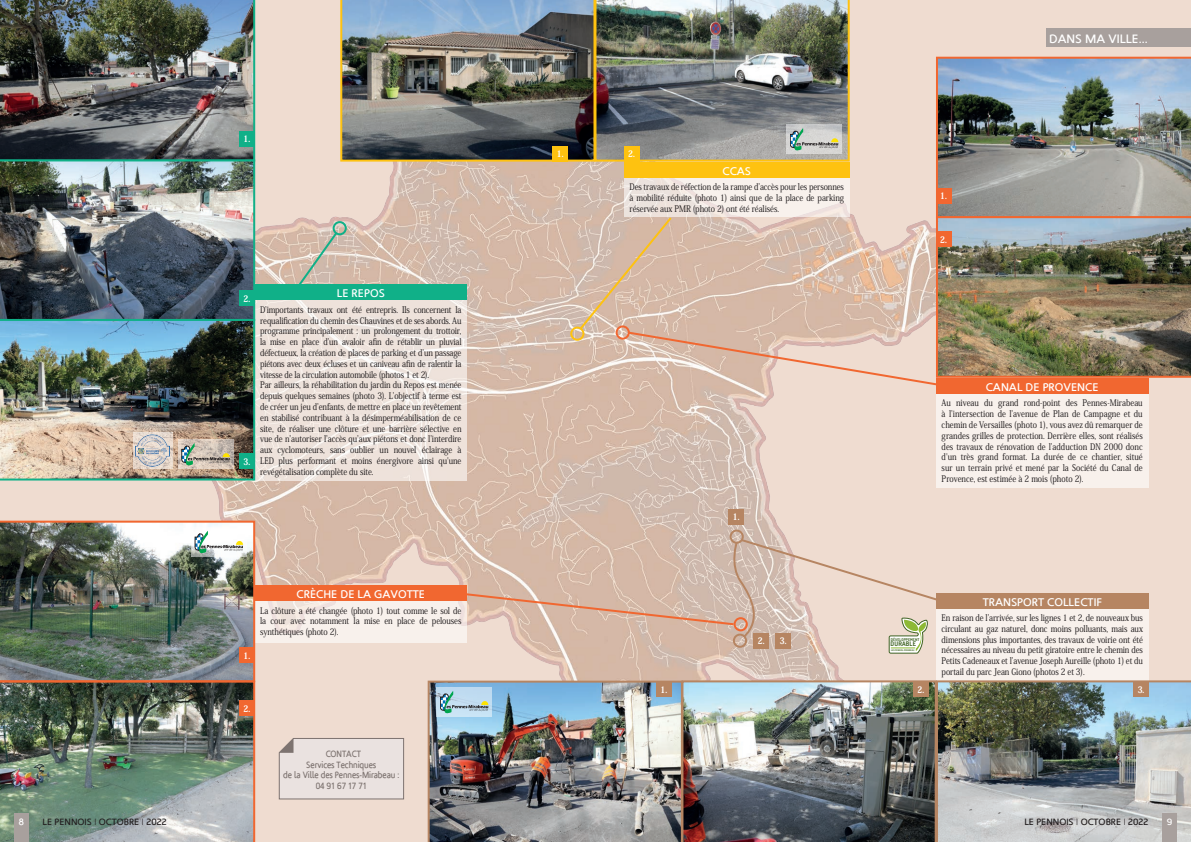
<style>
.page{position:relative;width:1191px;height:842px;background:#efdcd0}
.page>*{position:absolute;margin:0;border:0;box-sizing:border-box;transform-origin:0 0}
.t1{font:12px "Fortheloveofhate";color:#fff}
.t2{font:11px "Fortheloveofhate";color:#fff}
.t3{font:500 9px/10.8px "Koz Min Pro";letter-spacing:-.01em;color:#231f20;text-align:justify;scale:.85 1}
.t4{font:9px/10.8px "Fortheloveofhate";letter-spacing:-.01em;color:#7d7370;text-align:center;scale:.85 1}
.t5{font:9px "Fortheloveofhate";color:#231f20}
.t6{font:800 9px "Koz Min Pro";color:#fff;scale:.85 1}
.t7{font:9px "Fortheloveofhate";color:#fff}
.t8{font:700 6.3px "Dosis";letter-spacing:.025em;color:#3f6324}
.t9{font:700 3.8px "Dosis";letter-spacing:.025em;color:#3f6324}
.t10{font:700 2.3px "Dosis";letter-spacing:.025em;color:#3f6324}
.s1{font-family:"Fortheloveofhatelight"}
</style>
<div class="page">
<img style="left:162px;top:79px;width:756px;height:684px">
<img style="left:595px;top:0;width:254px;height:162px">
<img style="left:340px;top:0;width:255px;height:162px">
<svg style="left:278px;top:737px;width:126px;height:63px"></svg>
<div style="left:254px;top:601px;width:213px;height:42px;background:linear-gradient(to right,#f5ece7,#f9f2ee)"></div>
<svg style="left:255px;top:300px;width:212px;height:180px;fill:#eee2db"></svg>
<div style="left:624px;top:178px;width:225px;height:39px;background:linear-gradient(to bottom,#f6efea,#f2e9e4)"></div>
<div style="left:936px;top:608px;width:212px;height:73px;background:#f8f1ec"></div>
<div style="left:624px;top:162px;width:225px;height:16px;background:#fec210"></div>
<div style="left:936px;top:593px;width:212px;height:16px;background:#b68562"></div>
<div style="left:254px;top:284px;width:213px;height:16px;background:#10b088"></div>
<div style="left:254px;top:585px;width:213px;height:16px;background:#f16730"></div>
<div style="left:570px;top:327px;width:14px;height:14px;border:2px solid #fec210;border-radius:50%"></div>
<div style="left:729px;top:530px;width:15px;height:14px;border:2px solid #b68562;border-radius:50%"></div>
<div style="left:333px;top:221px;width:14px;height:14px;border:2px solid #10b088;border-radius:50%"></div>
<img style="left:936px;top:57px;width:255px;height:159px">
<img style="left:941px;top:216px;width:250px;height:162px">
<img style="left:936px;top:680px;width:255px;height:162px">
<img style="left:681px;top:680px;width:255px;height:162px">
<img style="left:428px;top:681px;width:255px;height:161px">
<img style="left:0;top:521px;width:255px;height:160px">
<img style="left:0;top:681px;width:255px;height:161px">
<img style="left:0;top:0;width:255px;height:159px">
<img style="left:0;top:159px;width:255px;height:160px">
<img style="left:0;top:319px;width:255px;height:161px">
<div style="left:1046px;top:28px;width:145px;height:19px;background:#a8a09d"></div>
<svg style="left:786px;top:125px;width:56px;height:29px"></svg>
<svg style="left:790px;top:128px;width:48px;height:22px"></svg>
<svg style="left:178px;top:440px;width:55px;height:29px"></svg>
<svg style="left:182px;top:443px;width:48px;height:22px"></svg>
<svg style="left:191px;top:527px;width:56px;height:29px"></svg>
<svg style="left:195px;top:531px;width:48px;height:22px"></svg>
<div style="left:936px;top:394px;width:212px;height:94px;background:#f8f1ec"></div>
<div style="left:936px;top:378px;width:212px;height:16px;background:#f16730"></div>
<svg style="left:296px;top:230px;width:43px;height:54px;background:#c9bdad"></svg>
<svg style="left:578px;top:215px;width:363px;height:172px"></svg>
<div style="left:552px;top:146px;width:16px;height:16px;background:#fec210"></div>
<div style="left:239px;top:648px;width:15px;height:15px;background:#f16730"></div>
<div style="left:728px;top:509px;width:16px;height:15px;background:#b68562"></div>
<div style="left:656px;top:681px;width:15px;height:16px;background:#b68562"></div>
<div style="left:239px;top:131px;width:15px;height:15px;background:#10b088"></div>
<div style="left:239px;top:291px;width:15px;height:15px;background:#10b088"></div>
<div style="left:239px;top:453px;width:15px;height:16px;background:#10b088"></div>
<div style="left:239px;top:700px;width:15px;height:16px;background:#f16730"></div>
<div style="left:913px;top:681px;width:15px;height:16px;background:#b68562"></div>
<div style="left:1133px;top:681px;width:15px;height:16px;background:#b68562"></div>
<div style="left:936px;top:188px;width:15px;height:15px;background:#f16730"></div>
<div style="left:1162px;top:814px;width:14px;height:28px;background:#a8a09d"></div>
<div style="left:624px;top:146px;width:15px;height:16px;background:#fec210"></div>
<div style="left:936px;top:232px;width:15px;height:15px;background:#f16730"></div>
<div style="left:14px;top:814px;width:14px;height:28px;background:#a8a09d"></div>
<svg style="left:133px;top:432px;width:39px;height:37px"></svg>
<img style="left:135px;top:434px;width:35px;height:32px">
<div style="left:436px;top:687px;width:56px;height:30px;background:#c2ddf1"></div>
<svg style="left:440px;top:691px;width:49px;height:22px"></svg>
<svg style="left:462px;top:538px;width:474px;height:115px"></svg>
<p class="t7" style="left:19px;top:816px;width:7px">8</p>
<p class="t5" style="left:43px;top:816px;width:126px">LE PENNOIS <span class="s1">I</span> OCTOBRE <span class="s1">I</span> 2022</p>
<p class="t6" style="left:243px;top:132px;width:9px">1.</p>
<p class="t6" style="left:243px;top:292px;width:9px">2.</p>
<p class="t6" style="left:243px;top:454px;width:9px">3.</p>
<p class="t2" style="left:337px;top:287px;width:49px">LE REPOS</p>
<p class="t3" style="left:260px;top:304px;width:238px;text-align:left">D’importants travaux ont été entrepris. Ils concernent la requalification du chemin des Chauvines et de ses abords. Au programme principalement : un prolongement du trottoir, la mise en place d’un avaloir afin de rétablir un pluvial défectueux, la création de places de parking et d’un passage piétons avec deux écluses et un caniveau afin de ralentir la vitesse de la circulation automobile (photos 1 et 2).<br>Par ailleurs, la réhabilitation du jardin du Repos est menée depuis quelques semaines (photo 3). L’objectif à terme est de créer un jeu d’enfants, de mettre en place un revêtement en stabilisé contribuant à la désimperméabilisation de ce site, de réaliser une clôture et une barrière sélective en vue de n’autoriser l’accès qu’aux piétons et donc l’interdire aux cyclomoteurs, sans oublier un nouvel éclairage à LED plus performant et moins énergivore ainsi qu'une revégétalisation complète du site.</p>
<p class="t6" style="left:243px;top:649px;width:9px">1.</p>
<p class="t2" style="left:296px;top:588px;width:130px">CRÈCHE DE LA GAVOTTE</p>
<p class="t3" style="left:260px;top:605px;width:238px">La clôture a été changée (photo 1) tout comme le sol de la cour avec notamment la mise en place de pelouses synthétiques (photo 2).</p>
<p class="t6" style="left:243px;top:701px;width:9px">2.</p>
<p class="t4" style="left:283px;top:748px;width:138px">CONTACT<br>Services Techniques<br>de la Ville des Pennes-Mirabeau :<br>04 91 67 17 71</p>
<p class="t6" style="left:557px;top:147px;width:9px">1.</p>
<p class="t6" style="left:628px;top:147px;width:9px">2.</p>
<p class="t2" style="left:722px;top:164px;width:30px">CCAS</p>
<p class="t3" style="left:629px;top:181px;width:254px">Des travaux de réfection de la rampe d’accès pour les personnes à mobilité réduite (photo 1) ainsi que de la place de parking réservée aux PMR (photo 2) ont été réalisés.</p>
<p class="t6" style="left:940px;top:189px;width:9px">1.</p>
<p class="t6" style="left:940px;top:233px;width:9px">2.</p>
<h1 class="t1" style="left:1049px;top:31px;width:100px">DANS MA VILLE...</h1>
<p class="t6" style="left:660px;top:682px;width:9px">1.</p>
<p class="t6" style="left:733px;top:510px;width:9px">1.</p>
<p class="t6" style="left:758px;top:634px;width:9px">2.</p>
<p class="t6" style="left:780px;top:634px;width:9px">3.</p>
<p class="t2" style="left:985px;top:380px;width:114px">CANAL DE PROVENCE</p>
<p class="t3" style="left:941px;top:397px;width:238px">Au niveau du grand rond-point des Pennes-Mirabeau à l’intersection de l’avenue de Plan de Campagne et du chemin de Versailles (photo 1), vous avez dû remarquer de grandes grilles de protection. Derrière elles, sont réalisés des travaux de rénovation de l’adduction DN 2000 donc d'un très grand format. La durée de ce chantier, situé sur un terrain privé et mené par la Société du Canal de Provence, est estimée à 2 mois (photo 2).</p>
<p class="t9" style="left:890px;top:637px;width:30px">DÉVELOPPEMENT</p>
<p class="t10" style="left:891px;top:649px;width:25px">LES PENNES-MIRABEAU</p>
<p class="t8" style="left:890px;top:640px;width:27px">DURABLE</p>
<p class="t6" style="left:917px;top:682px;width:9px">2.</p>
<p class="t2" style="left:982px;top:595px;width:121px">TRANSPORT COLLECTIF</p>
<p class="t3" style="left:941px;top:612px;width:238px">En raison de l’arrivée, sur les lignes 1 et 2, de nouveaux bus circulant au gaz naturel, donc moins polluants, mais aux dimensions plus importantes, des travaux de voirie ont été nécessaires au niveau du petit giratoire entre le chemin des Petits Cadeneaux et l’avenue Joseph Aureille (photo 1) et du portail du parc Jean Giono (photos 2 et 3).</p>
<p class="t6" style="left:1137px;top:682px;width:9px">3.</p>
<p class="t5" style="left:1024px;top:816px;width:126px">LE PENNOIS <span class="s1">I</span> OCTOBRE <span class="s1">I</span> 2022</p>
<p class="t7" style="left:1167px;top:816px;width:7px">9</p>
</div>
